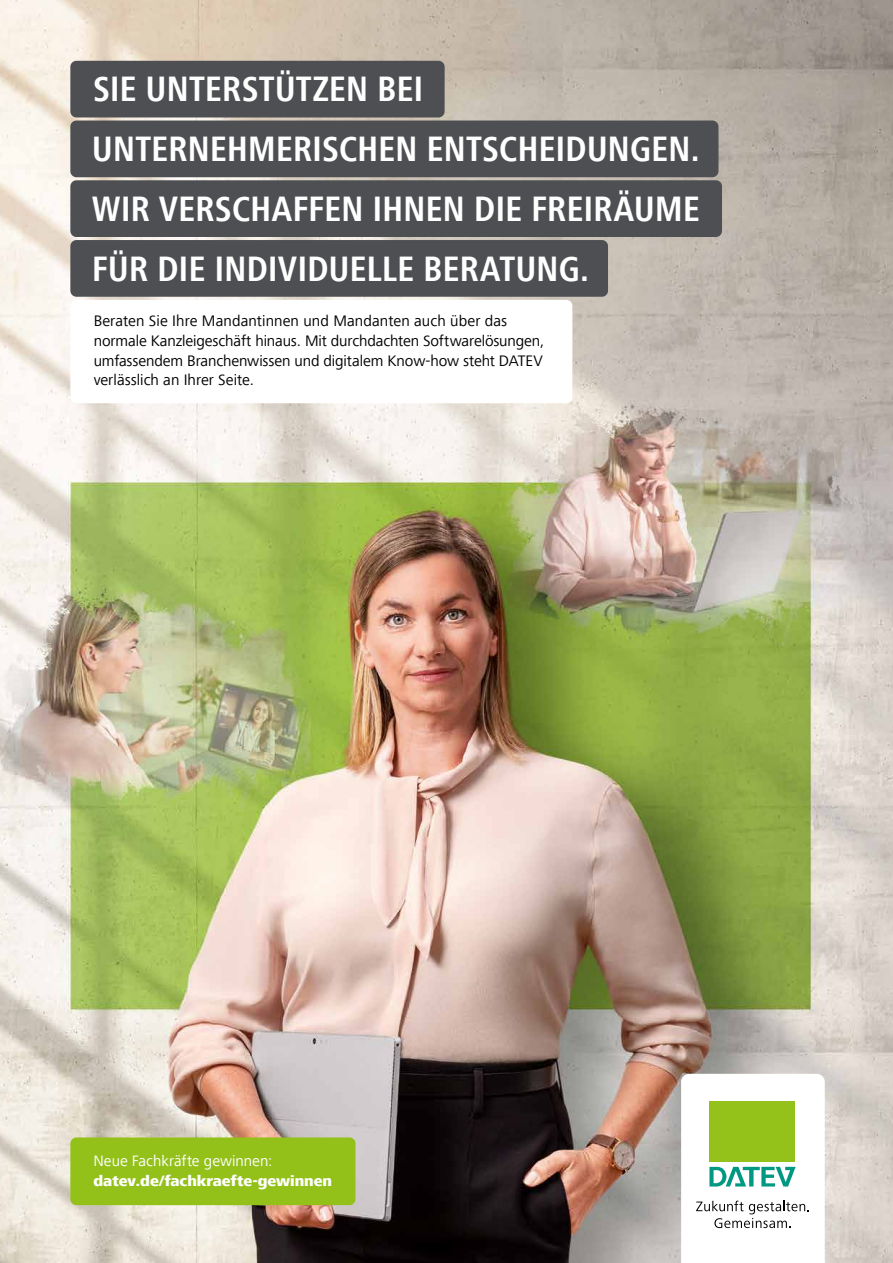
<style>
.page{position:relative;width:893px;height:1263px;background:#fff}
.page>*{position:absolute;margin:0;border:0;box-sizing:border-box;transform-origin:0 0}
.t1{font:700 condensed 36.3px/59.8px "Frutiger Next Com";letter-spacing:-.005em;color:#fff}
.t2{font:15.6px/20px "Frutiger Next Com";letter-spacing:-.005em;color:#000}
.t3{font:800 15.45px "Frutiger Next Com";letter-spacing:-.005em;color:#fff}
.t4{font:15.45px "Frutiger Next Com";letter-spacing:.005em;color:#fff}
</style>
<div class="page">
<img style="left:0;top:0;width:893px;height:1263px">
<div style="left:70px;top:1137px;width:285px;height:68px;background:#93c11a;border-radius:6px"></div>
<svg style="left:681px;top:1074px;width:144px;height:189px"></svg>
<div style="left:70px;top:240px;width:538px;height:57px;background:#4d4f52;border-radius:6px"></div>
<div style="left:70px;top:61px;width:375px;height:56px;background:#4d4f52;border-radius:6px"></div>
<div style="left:70px;top:121px;width:648px;height:56px;background:#4d4f52;border-radius:6px"></div>
<div style="left:70px;top:180px;width:652px;height:57px;background:#4d4f52;border-radius:6px"></div>
<div style="left:70px;top:300px;width:502px;height:103px;background:#fff;border-radius:6px"></div>
<h1 class="t1" style="left:92px;top:59px;width:610px">SIE UNTERSTÜTZEN BEI<br>UNTERNEHMERISCHEN ENTSCHEIDUNGEN.<br>WIR VERSCHAFFEN IHNEN DIE FREIRÄUME</h1>
<h1 class="t1" style="left:92px;top:239px;width:499px">FÜR DIE INDIVIDUELLE BERATUNG.</h1>
<p class="t2" style="left:94px;top:310px;width:452px">Beraten Sie Ihre Mandantinnen und Mandanten auch über das normale Kanzleigeschäft hinaus. Mit durchdachten Softwarelösungen, umfassendem Branchenwissen und digitalem Know-how steht DATEV verlässlich an Ihrer Seite.</p>
<p class="t4" style="left:93px;top:1152px;width:180px">Neue Fachkräfte gewinnen:</p>
<p class="t3" style="left:93px;top:1172px;width:240px">datev.de/fachkraefte-gewinnen</p>
</div>
